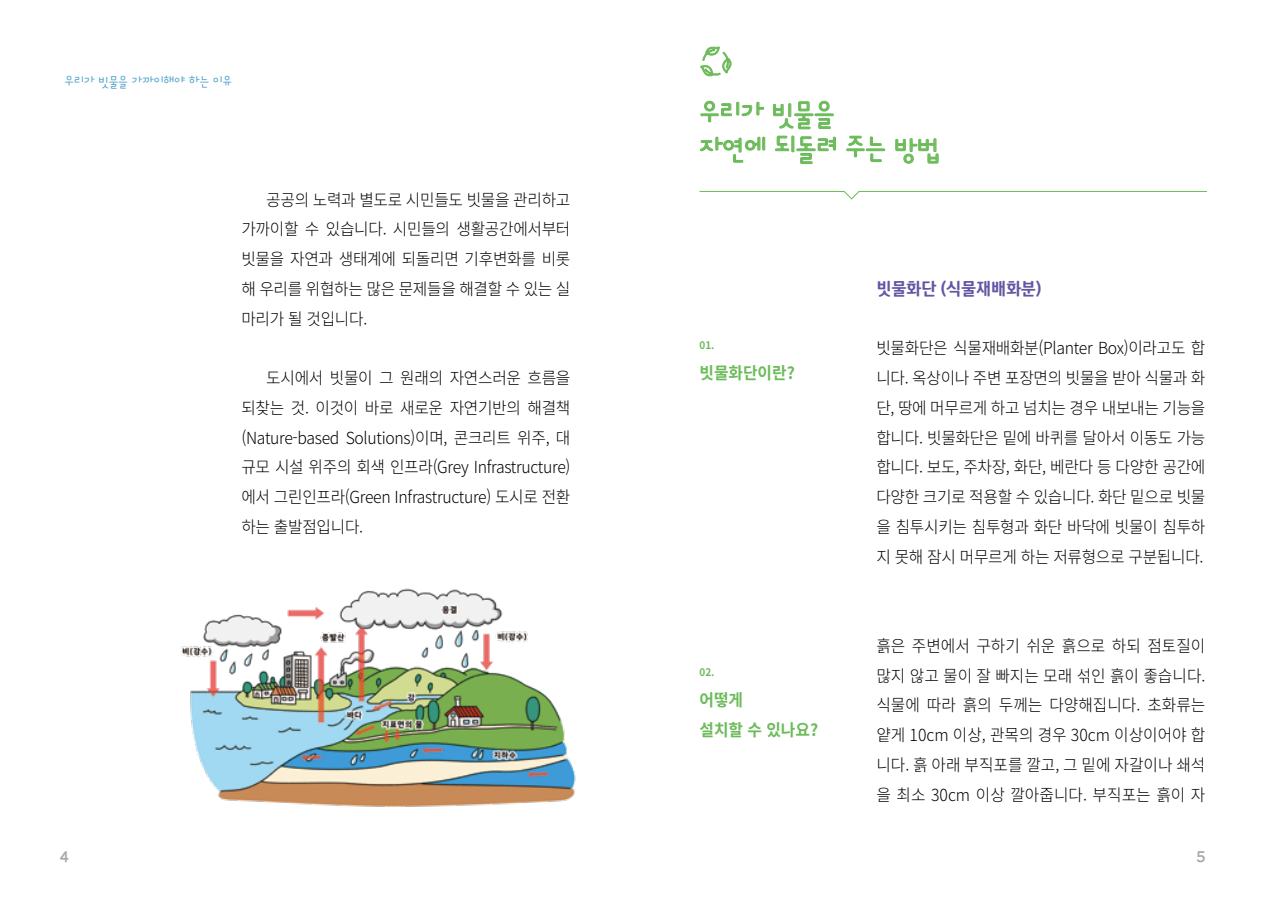
<style>
.page{position:relative;width:1270px;height:903px;background:#fff}
.page>*{position:absolute;margin:0;border:0;box-sizing:border-box;transform-origin:0 0}
.t1{font:29.75px/35px "Korean EASG R";letter-spacing:-.02em;color:#6cbb5a}
.t2{font:17.5px "Rix J Gulim B";letter-spacing:-.02em;color:#6356a3}
.t3{font:300 16.62px/29.8px "Noto Sans KR";letter-spacing:-.02em;color:#000;text-align:justify;scale:.95 1}
.t4{font:700 16.62px/29.8px "Noto Sans KR";color:#6cbb5a;scale:.95 1}
.t5{font:15.75px "BMJUA";color:#aaabab}
.t6{font:14px "Korean EASG R";letter-spacing:-.02em;color:#55a5ce}
.t7{font:700 10.5px "Noto Sans KR";color:#6cbb5a;scale:.95 1}
</style>
<div class="page">
<img style="left:181px;top:588px;width:395px;height:219px">
<svg style="left:700px;top:100px;width:65px;height:23px"></svg>
<svg style="left:700px;top:136px;width:66px;height:27px"></svg>
<svg style="left:773px;top:100px;width:63px;height:65px"></svg>
<svg style="left:846px;top:135px;width:40px;height:27px"></svg>
<svg style="left:895px;top:138px;width:44px;height:26px"></svg>
<svg style="left:699px;top:191px;width:508px;height:8px"></svg>
<svg style="left:700px;top:46px;width:32px;height:30px"></svg>
<p class="t6" style="left:64px;top:74px;width:169px">우리가 빗물을 가까이해야 하는 이유</p>
<p class="t3" style="left:241px;top:185px;width:348px;text-indent:25px">공공의 노력과 별도로 시민들도 빗물을 관리하고 가까이할 수 있습니다. 시민들의 생활공간에서부터 빗물을 자연과 생태계에 되돌리면 기후변화를 비롯 해 우리를 위협하는 많은 문제들을 해결할 수 있는 실 마리가 될 것입니다.</p>
<p class="t3" style="left:241px;top:363px;width:348px;text-indent:25px">도시에서 빗물이 그 원래의 자연스러운 흐름을 되찾는 것. 이것이 바로 새로운 자연기반의 해결책 (Nature-based Solutions)이며, 콘크리트 위주, 대 규모 시설 위주의 회색 인프라(Grey Infrastructure) 에서 그린인프라(Green Infrastructure) 도시로 전환 하는 출발점입니다.</p>
<h1 class="t1" style="left:699px;top:96px;width:241px">우리가 빗물을<br>자연에 되돌려 주는 방법</h1>
<p class="t7" style="left:699px;top:339px;width:17px">01.</p>
<p class="t4" style="left:699px;top:358px;width:102px">빗물화단이란?</p>
<p class="t7" style="left:699px;top:666px;width:17px">02.</p>
<p class="t4" style="left:699px;top:685px;width:126px">어떻게<br>설치할 수 있나요?</p>
<p class="t2" style="left:876px;top:279px;width:167px">빗물화단 (식물재배화분)</p>
<p class="t3" style="left:876px;top:334px;width:348px">빗물화단은 식물재배화분(Planter Box)이라고도 합 니다. 옥상이나 주변 포장면의 빗물을 받아 식물과 화 단, 땅에 머무르게 하고 넘치는 경우 내보내는 기능을 합니다. 빗물화단은 밑에 바퀴를 달아서 이동도 가능 합니다. 보도, 주차장, 화단, 베란다 등 다양한 공간에 다양한 크기로 적용할 수 있습니다. 화단 밑으로 빗물 을 침투시키는 침투형과 화단 바닥에 빗물이 침투하 지 못해 잠시 머무르게 하는 저류형으로 구분됩니다.</p>
<p class="t3" style="left:876px;top:631px;width:348px">흙은 주변에서 구하기 쉬운 흙으로 하되 점토질이 많지 않고 물이 잘 빠지는 모래 섞인 흙이 좋습니다. 식물에 따라 흙의 두께는 다양해집니다. 초화류는 얕게 10cm 이상, 관목의 경우 30cm 이상이어야 합 니다. 흙 아래 부직포를 깔고, 그 밑에 자갈이나 쇄석 을 최소 30cm 이상 깔아줍니다. 부직포는 흙이 자</p>
<p class="t5" style="left:60px;top:849px;width:11px">4</p>
<p class="t5" style="left:1196px;top:849px;width:11px">5</p>
</div>
